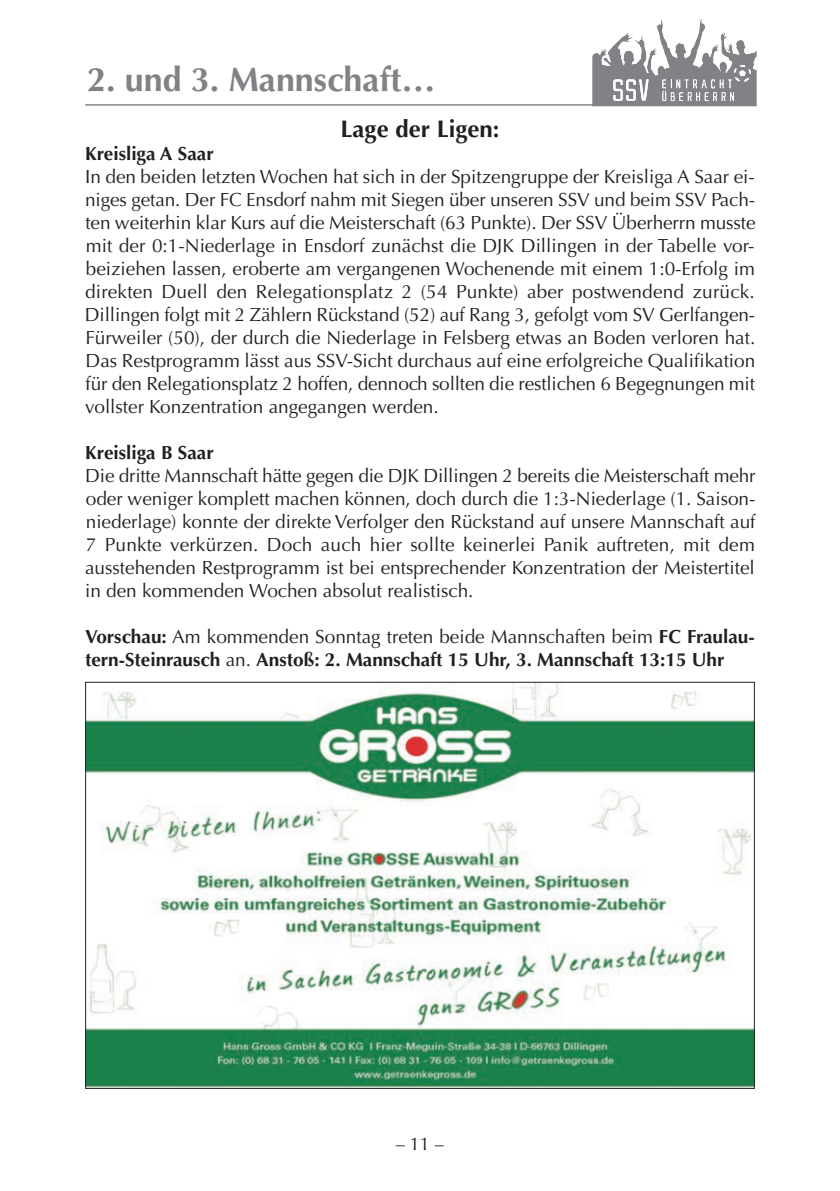
<style>
.page{position:relative;width:840px;height:1191px;background:#fff}
.page>*{position:absolute;margin:0;border:0;box-sizing:border-box;transform-origin:0 0}
.t1{font:700 34px "Optima";color:#808285}
.t2{font:700 24px "Optima";color:#231f20}
.t3{font:19px/23px "Optima";color:#231f20;text-align:justify}
.t4{font:700 19px/23px "Optima";color:#231f20}
.t5{font:18px "Optima";color:#231f20}
.s1{font-weight:400}
</style>
<div class="page">
<svg style="left:592px;top:20px;width:164px;height:87px"></svg>
<hr style="left:85px;top:104px;width:669px;height:2px;background:#808285">
<img style="left:87px;top:684px;width:665px;height:403px">
<h1 class="t1" style="left:87px;top:66px;width:350px">2. und 3. Mannschaft…</h1>
<p class="t2" style="left:340px;top:119px;width:160px">Lage der Ligen:</p>
<p class="t4" style="left:85px;top:144px;width:130px">Kreisliga A Saar</p>
<p class="t3" style="left:85px;top:167px;width:671px">In den beiden letzten Wochen hat sich in der Spitzengruppe der Kreisliga A Saar ei&shy;niges getan. Der FC Ensdorf nahm mit Siegen über unseren SSV und beim SSV Pach&shy;ten weiterhin klar Kurs auf die Meisterschaft (63 Punkte). Der SSV Überherrn musste mit der 0:1-Niederlage in Ensdorf zunächst die DJK Dillingen in der Tabelle vor&shy;beiziehen lassen, eroberte am vergangenen Wochenende mit einem 1:0-Erfolg im direkten Duell den Relegationsplatz 2 (54 Punkte) aber postwendend zurück.<br>Dillingen folgt mit 2 Zählern Rückstand (52) auf Rang 3, gefolgt vom SV Gerlfangen-Fürweiler (50), der durch die Niederlage in Felsberg etwas an Boden verloren hat.<br>Das Restprogramm lässt aus SSV-Sicht durchaus auf eine erfolgreiche Qualifikation für den Relegationsplatz 2 hoffen, dennoch sollten die restlichen 6 Begegnungen mit vollster Konzentration angegangen werden.</p>
<p class="t4" style="left:85px;top:443px;width:130px">Kreisliga B Saar</p>
<p class="t3" style="left:85px;top:466px;width:671px">Die dritte Mannschaft hätte gegen die DJK Dillingen 2 bereits die Meisterschaft mehr oder weniger komplett machen können, doch durch die 1:3-Niederlage (1. Saison&shy;niederlage) konnte der direkte Verfolger den Rückstand auf unsere Mannschaft auf 7 Punkte verkürzen. Doch auch hier sollte keinerlei Panik auftreten, mit dem ausstehenden Restprogramm ist bei entsprechender Konzentration der Meistertitel in den kommenden Wochen absolut realistisch.</p>
<p class="t4" style="left:85px;top:627px;width:670px">Vorschau: <span class="s1">Am kommenden Sonntag treten beide Mannschaften beim</span> FC Fraulau&shy;tern-Steinrausch <span class="s1">an.</span> Anstoß: 2. Mannschaft 15 Uhr, 3. Mannschaft 13:15 Uhr</p>
<p class="t5" style="left:396px;top:1136px;width:49px">– 11 –</p>
</div>
